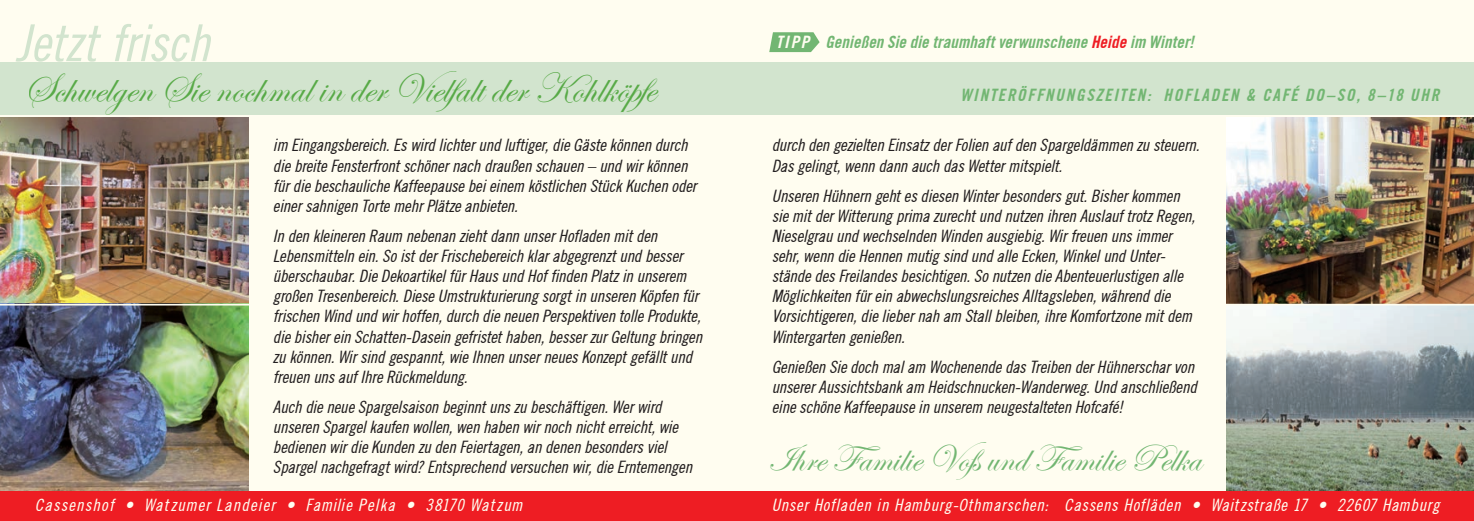
<style>
.page{position:relative;width:1474px;height:521px;background:#fff}
.page>*{position:absolute;margin:0;border:0;box-sizing:border-box;transform-origin:0 0}
.t1{font:52.5px "Tradition Condensed Normal";letter-spacing:.005em;color:#d2e4ce}
.t2{font:42px "Edwardian Script ITC";color:#58aa47}
.t3{font:38.85px "Edwardian Script ITC";color:#72b672}
.t4{font:17.5px/20.1px "Tradition Condensed Normal";letter-spacing:-.01em;color:#231f20}
.t5{font:17.5px "Tradition Condensed Normal";letter-spacing:.04em;color:#fffdf0}
.t6{font:700 condensed 17.5px "Tradition";letter-spacing:.015em;color:#72b672}
.t7{font:17.5px "Tradition Condensed Normal";letter-spacing:.07em;color:#fffdf0}
.t8{font:700 condensed 17.5px "Tradition";letter-spacing:.1em;color:#72b672}
.s1{color:#fffdf0}
.s2{color:#ee1d23}
</style>
<div class="page">
<div style="left:0;top:0;width:1473px;height:521px;background:#fffdf0"></div>
<svg style="left:769px;top:32px;width:50px;height:20px"></svg>
<img style="left:0;top:118px;width:248px;height:373px">
<hr style="left:0;top:304px;width:254px;height:1px;background:#fffdf0">
<img style="left:1226px;top:118px;width:247px;height:373px">
<hr style="left:1216px;top:304px;width:257px;height:1px;background:#fffdf0">
<div style="left:0;top:63px;width:1473px;height:52px;background:#d2e4ce"></div>
<div style="left:0;top:491px;width:1473px;height:30px;background:#ee1d23"></div>
<h1 class="t1" style="left:16px;top:13px;width:195px">Jetzt frisch</h1>
<h2 class="t2" style="left:24px;top:66px;width:648px">Schwelgen Sie nochmal in der Vielfalt der Kohlköpfe</h2>
<p class="t4" style="left:273px;top:135px;width:425px">im Eingangsbereich. Es wird lichter und luftiger, die Gäste können durch die breite Fensterfront schöner nach draußen schauen – und wir können für die beschauliche Kaffeepause bei einem köstlichen Stück Kuchen oder einer sahnigen Torte mehr Plätze anbieten.</p>
<p class="t4" style="left:273px;top:226px;width:431px">In den kleineren Raum nebenan zieht dann unser Hofladen mit den Lebensmitteln ein. So ist der Frischebereich klar abgegrenzt und besser überschaubar. Die Dekoartikel für Haus und Hof finden Platz in unserem großen Tresenbereich. Diese Umstrukturierung sorgt in unseren Köpfen für frischen Wind und wir hoffen, durch die neuen Perspektiven tolle Produkte, die bisher ein Schatten-Dasein gefristet haben, besser zur Geltung bringen zu können. Wir sind gespannt, wie Ihnen unser neues Konzept gefällt und freuen uns auf Ihre Rückmeldung.</p>
<p class="t4" style="left:273px;top:397px;width:420px">Auch die neue Spargelsaison beginnt uns zu beschäftigen. Wer wird unseren Spargel kaufen wollen, wen haben wir noch nicht erreicht, wie bedienen wir die Kunden zu den Feiertagen, an denen besonders viel Spargel nachgefragt wird? Entsprechend versuchen wir, die Erntemengen</p>
<p class="t7" style="left:35px;top:495px;width:489px">Cassenshof • Watzumer Landeier • Familie Pelka • 38170 Watzum</p>
<p class="t6" style="left:776px;top:32px;width:419px"><span class="s1">TIPP</span> Genießen Sie die traumhaft verwunschene <span class="s2">Heide</span> im Winter!</p>
<p class="t8" style="left:960px;top:85px;width:480px">WINTERÖFFNUNGSZEITEN: HOFLADEN &amp; CAFÉ DO–SO, 8–18 UHR</p>
<p class="t4" style="left:771px;top:135px;width:429px">durch den gezielten Einsatz der Folien auf den Spargeldämmen zu steuern.<br>Das gelingt, wenn dann auch das Wetter mitspielt.</p>
<p class="t4" style="left:771px;top:186px;width:425px">Unseren Hühnern geht es diesen Winter besonders gut. Bisher kommen sie mit der Witterung prima zurecht und nutzen ihren Auslauf trotz Regen, Nieselgrau und wechselnden Winden ausgiebig. Wir freuen uns immer sehr, wenn die Hennen mutig sind und alle Ecken, Winkel und Unter&shy;stände des Freilandes besichtigen. So nutzen die Abenteuerlustigen alle Möglichkeiten für ein abwechslungsreiches Alltagsleben, während die Vorsichtigeren, die lieber nah am Stall bleiben, ihre Komfortzone mit dem Wintergarten genießen.</p>
<p class="t4" style="left:771px;top:356px;width:426px">Genießen Sie doch mal am Wochenende das Treiben der Hühnerschar von unserer Aussichtsbank am Heidschnucken-Wanderweg. Und anschließend eine schöne Kaffeepause in unserem neugestalteten Hofcafé!</p>
<h3 class="t3" style="left:767px;top:436px;width:434px">Ihre Familie Voß und Familie Pelka</h3>
<p class="t5" style="left:771px;top:495px;width:669px">Unser Hofladen in Hamburg-Othmarschen: Cassens Hofläden • Waitzstraße 17 • 22607 Hamburg</p>
</div>
